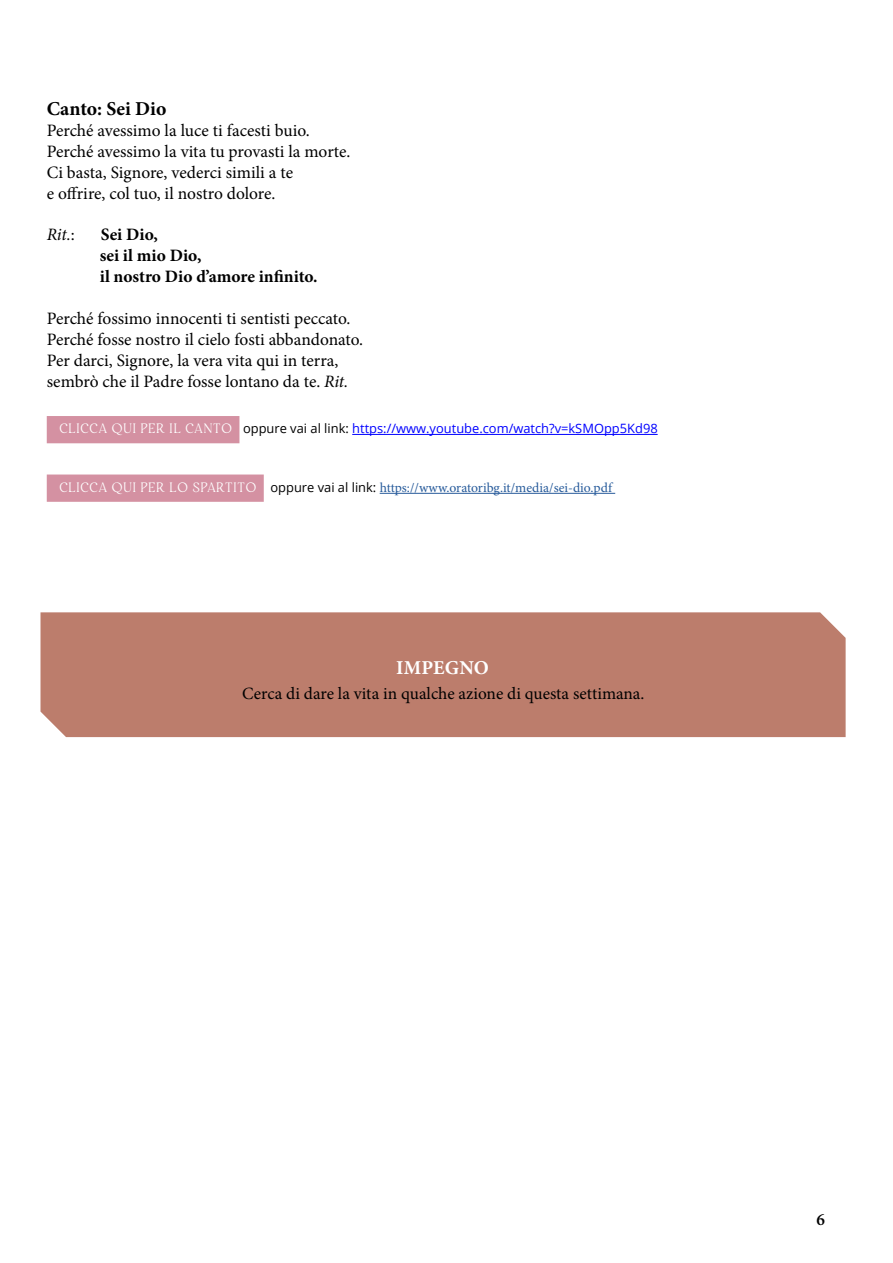
<style>
.page{position:relative;width:893px;height:1263px;background:#fff}
.page>*{position:absolute;margin:0;border:0;box-sizing:border-box;transform-origin:0 0}
.t1{font:700 19.65px "Minion Pro";color:#000}
.t2{font:700 19.65px "Minion Pro";letter-spacing:.01em;color:#fff}
.t3{font:17.4px/20.9px "Minion Pro";letter-spacing:-.005em;color:#000}
.t4{font:700 17.4px/20.9px "Minion Pro";color:#000}
.t5{font:italic 17.4px "Minion Pro";color:#000}
.t6{font:17.25px "Minion Pro";color:#000}
.t7{font:600 17.25px "Minion Pro";color:#000}
.t8{font:13.65px "Minion Pro";color:#275b9b}
.t9{font:12.9px "Open Sans";color:#00f}
.s1{font-style:normal}
.s2{font-style:italic}
.s3{font-family:"Restora";font-weight:200;font-size:13.65px;color:#fff}
.s4{color:#000}
.s5{font-family:"Restora";font-weight:200;color:#fff}
.s6{font-family:"Open Sans";font-size:12.9px;color:#000}
</style>
<div class="page">
<div style="left:41px;top:612px;width:805px;height:125px;background:#bc7d6c"></div>
<div style="left:47px;top:416px;width:192px;height:27px;background:#d491a2"></div>
<hr style="left:352px;top:434px;width:306px;height:1px;background:#00f">
<div style="left:47px;top:474px;width:217px;height:28px;background:#d491a2"></div>
<hr style="left:380px;top:493px;width:235px;height:1px;background:#275b9b">
<p class="t1" style="left:47px;top:95px;width:121px">Canto: Sei Dio</p>
<p class="t3" style="left:47px;top:120px;width:305px">Perché avessimo la luce ti facesti buio.<br>Perché avessimo la vita tu provasti la morte.<br>Ci basta, Signore, vederci simili a te<br>e offrire, col tuo, il nostro dolore.</p>
<p class="t5" style="left:47px;top:223px;width:30px">Rit.<span class="s1">:</span></p>
<p class="t4" style="left:100px;top:224px;width:219px">Sei Dio,<br>sei il mio Dio,<br>il nostro Dio d’amore infinito.</p>
<p class="t3" style="left:47px;top:308px;width:318px">Perché fossimo innocenti ti sentisti peccato.<br>Perché fosse nostro il cielo fosti abbandonato.<br>Per darci, Signore, la vera vita qui in terra, sembrò che il Padre fosse lontano da te. <span class="s2">Rit.</span></p>
<p class="t9" style="left:59px;top:420px;width:600px"><span class="s3">CLICCA QUI PER IL CANTO</span> <span class="s4">oppure vai al link:</span> https://www.youtube.com/watch?v=kSMOpp5Kd98</p>
<p class="t8" style="left:59px;top:478px;width:554px"><span class="s5">CLICCA QUI PER LO SPARTITO</span> <span class="s6">oppure vai al link:</span> https://www.oratoribg.it/media/sei-dio.pdf</p>
<p class="t2" style="left:396px;top:653px;width:95px">IMPEGNO</p>
<p class="t6" style="left:242px;top:682px;width:404px">Cerca di dare la vita in qualche azione di questa settimana.</p>
<p class="t7" style="left:816px;top:1207px;width:10px">6</p>
</div>
